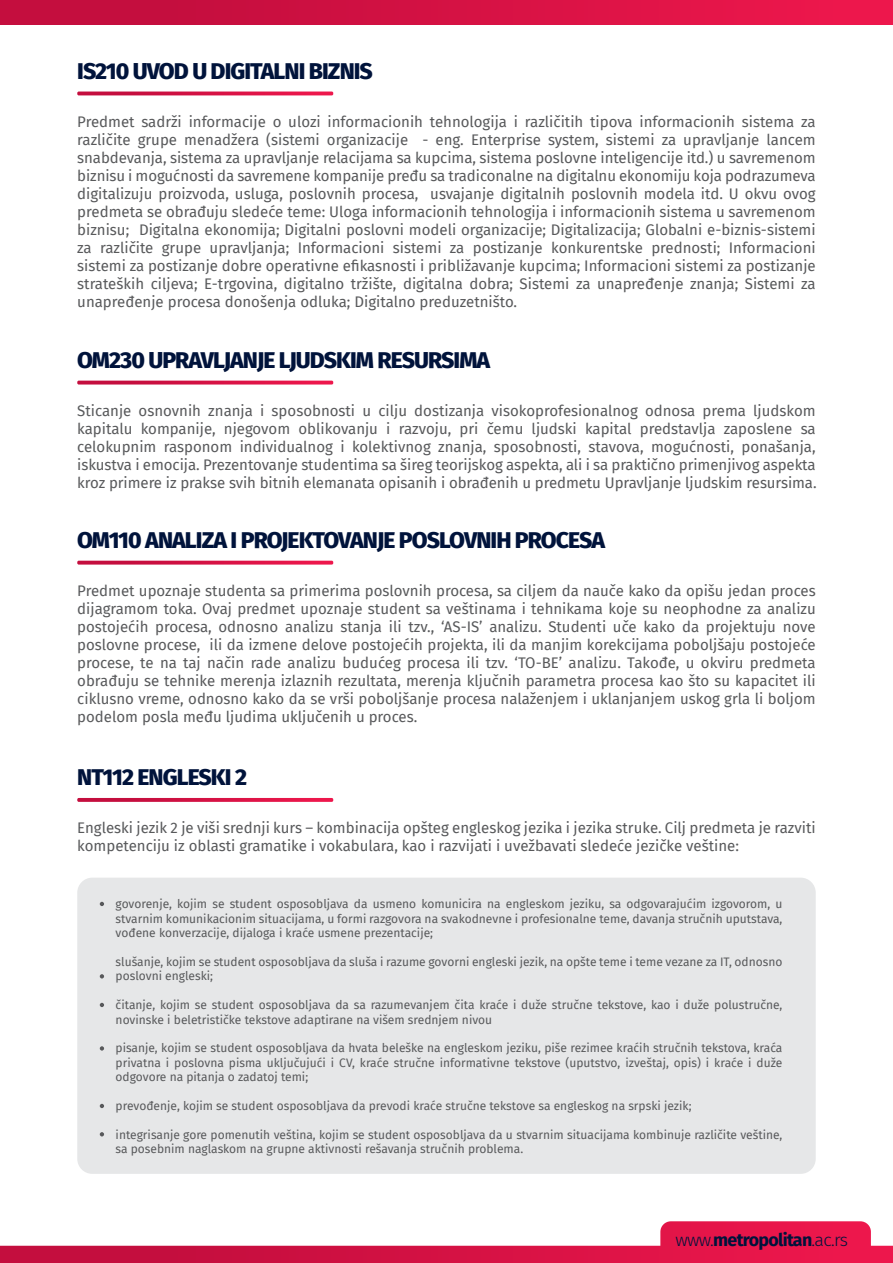
<style>
.page{position:relative;width:893px;height:1263px;background:#fff}
.page>*{position:absolute;margin:0;border:0;box-sizing:border-box;transform-origin:0 0}
.t1{font:800 22.95px "Fira Sans";letter-spacing:-.04em;color:#00133b}
.t2{font:700 17.85px "Fira Sans";letter-spacing:-.04em;color:#00133b}
.t3{font:15px/18px "Fira Sans";color:#58595b;text-align:justify}
.t4{font:12px/14.4px "Fira Sans";color:#58595b}
.s1{font-weight:300}
</style>
<div class="page">
<div style="left:0;top:0;width:893px;height:24px;background:linear-gradient(to right,#bd0c3c,#ee174c)"></div>
<svg style="left:0;top:1221px;width:893px;height:42px"></svg>
<svg style="left:77px;top:92px;width:256px;height:3px"></svg>
<svg style="left:77px;top:381px;width:256px;height:3px"></svg>
<svg style="left:77px;top:561px;width:256px;height:4px"></svg>
<div style="left:77px;top:878px;width:739px;height:296px;background:#e6e7e8;border-radius:15px"></div>
<svg style="left:100px;top:902px;width:4px;height:4px"></svg>
<svg style="left:100px;top:1104px;width:4px;height:4px"></svg>
<svg style="left:100px;top:1132px;width:4px;height:4px"></svg>
<svg style="left:100px;top:1046px;width:4px;height:4px"></svg>
<svg style="left:100px;top:1003px;width:4px;height:4px"></svg>
<svg style="left:100px;top:974px;width:4px;height:4px"></svg>
<svg style="left:77px;top:798px;width:256px;height:4px"></svg>
<h1 class="t1" style="left:77px;top:51px;width:297px">IS210 UVOD U DIGITALNI BIZNIS</h1>
<p class="t3" style="left:77px;top:112px;width:740px">Predmet sadrži informacije o ulozi informacionih tehnologija i različitih tipova informacionih sistema za različite grupe menadžera (sistemi organizacije - eng. Enterprise system, sistemi za upravljanje lancem snabdevanja, sistema za upravljanje relacijama sa kupcima, sistema poslovne inteligencije itd.) u savremenom biznisu i mogućnosti da savremene kompanije pređu sa tradiconalne na digitalnu ekonomiju koja podrazumeva digitalizuju proizvoda, usluga, poslovnih procesa, usvajanje digitalnih poslovnih modela itd. U okvu ovog predmeta se obrađuju sledeće teme: Uloga informacionih tehnologija i informacionih sistema u savremenom biznisu; Digitalna ekonomija; Digitalni poslovni modeli organizacije; Digitalizacija; Globalni e-biznis-sistemi za različite grupe upravljanja; Informacioni sistemi za postizanje konkurentske prednosti; Informacioni sistemi za postizanje dobre operativne efikasnosti i približavanje kupcima; Informacioni sistemi za postizanje strateških ciljeva; E-trgovina, digitalno tržište, digitalna dobra; Sistemi za unapređenje znanja; Sistemi za unapređenje procesa donošenja odluka; Digitalno preduzetništo.</p>
<h1 class="t1" style="left:77px;top:340px;width:414px">OM230 UPRAVLJANJE LJUDSKIM RESURSIMA</h1>
<p class="t3" style="left:77px;top:401px;width:741px">Sticanje osnovnih znanja i sposobnosti u cilju dostizanja visokoprofesionalnog odnosa prema ljudskom kapitalu kompanije, njegovom oblikovanju i razvoju, pri čemu ljudski kapital predstavlja zaposlene sa celokupnim rasponom individualnog i kolektivnog znanja, sposobnosti, stavova, mogućnosti, ponašanja, iskustva i emocija. Prezentovanje studentima sa šireg teorijskog aspekta, ali i sa praktično primenjivog aspekta kroz primere iz prakse svih bitnih elemanata opisanih i obrađenih u predmetu Upravljanje ljudskim resursima.</p>
<h1 class="t1" style="left:77px;top:520px;width:529px">OM110 ANALIZA I PROJEKTOVANJE POSLOVNIH PROCESA</h1>
<p class="t3" style="left:77px;top:581px;width:740px">Predmet upoznaje studenta sa primerima poslovnih procesa, sa ciljem da nauče kako da opišu jedan proces dijagramom toka. Ovaj predmet upoznaje student sa veštinama i tehnikama koje su neophodne za analizu postojećih procesa, odnosno analizu stanja ili tzv., ‘AS-IS’ analizu. Studenti uče kako da projektuju nove poslovne procese, ili da izmene delove postojećih projekta, ili da manjim korekcijama poboljšaju postojeće procese, te na taj način rade analizu budućeg procesa ili tzv. ‘TO-BE’ analizu. Takođe, u okviru predmeta obrađuju se tehnike merenja izlaznih rezultata, merenja ključnih parametra procesa kao što su kapacitet ili ciklusno vreme, odnosno kako da se vrši poboljšanje procesa nalaženjem i uklanjanjem uskog grla li boljom podelom posla među ljudima uključenih u proces.</p>
<h1 class="t1" style="left:77px;top:757px;width:171px">NT112 ENGLESKI 2</h1>
<p class="t3" style="left:77px;top:818px;width:740px">Engleski jezik 2 je viši srednji kurs – kombinacija opšteg engleskog jezika i jezika struke. Cilj predmeta je razviti kompetenciju iz oblasti gramatike i vokabulara, kao i razvijati i uvežbavati sledeće jezičke veštine:</p>
<p class="t4" style="left:116px;top:897px;width:668px;text-align:justify">govorenje, kojim se student osposobljava da usmeno komunicira na engleskom jeziku, sa odgovarajućim izgovorom, u stvarnim komunikacionim situacijama, u formi razgovora na svakodnevne i profesionalne teme, davanja stručnih uputstava, vođene konverzacije, dijaloga i kraće usmene prezentacije;</p>
<p class="t4" style="left:116px;top:954px;width:668px">slušanje, kojim se student osposobljava da sluša i razume govorni engleski jezik, na opšte teme i teme vezane za IT, odnosno poslovni engleski;</p>
<p class="t4" style="left:116px;top:997px;width:668px">čitanje, kojim se student osposobljava da sa razumevanjem čita kraće i duže stručne tekstove, kao i duže polustručne, novinske i beletrističke tekstove adaptirane na višem srednjem nivou</p>
<p class="t4" style="left:116px;top:1041px;width:668px;text-align:justify">pisanje, kojim se student osposobljava da hvata beleške na engleskom jeziku, piše rezimee kraćih stručnih tekstova, kraća privatna i poslovna pisma uključujući i CV, kraće stručne informativne tekstove (uputstvo, izveštaj, opis) i kraće i duže odgovore na pitanja o zadatoj temi;</p>
<p class="t4" style="left:116px;top:1098px;width:577px">prevođenje, kojim se student osposobljava da prevodi kraće stručne tekstove sa engleskog na srpski jezik;</p>
<p class="t4" style="left:116px;top:1127px;width:668px">integrisanje gore pomenutih veština, kojim se student osposobljava da u stvarnim situacijama kombinuje različite veštine, sa posebnim naglaskom na grupne aktivnosti rešavanja stručnih problema.</p>
<p class="t2" style="left:675px;top:1224px;width:174px"><span class="s1">www.</span>metropolitan<span class="s1">.ac.rs</span></p>
</div>
